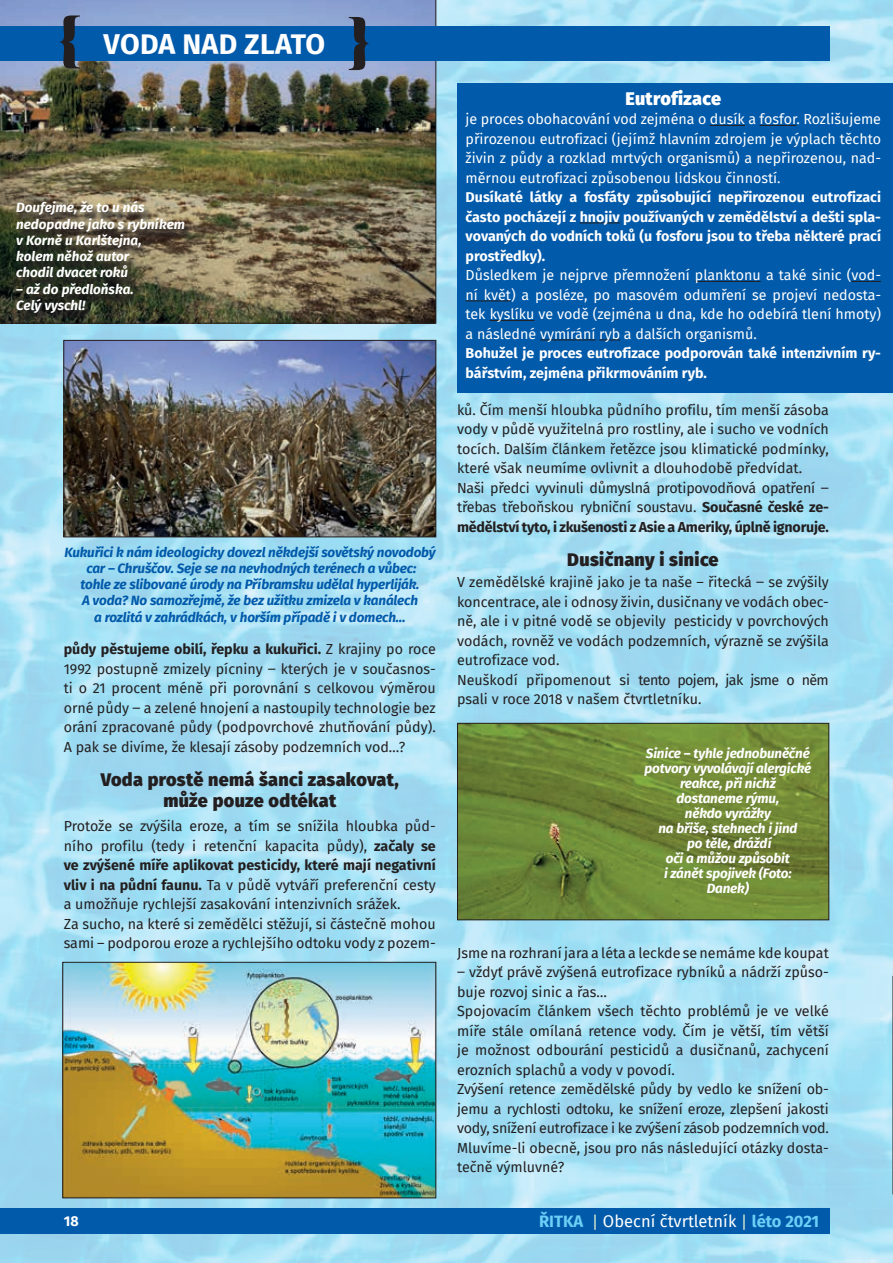
<style>
.page{position:relative;width:893px;height:1263px;background:#fff}
.page>*{position:absolute;margin:0;border:0;box-sizing:border-box;transform-origin:0 0}
.t1{font:700 28.5px "Fira Sans";letter-spacing:.01em;color:#fff}
.t2{font:900 18px/21.6px "Fira Sans";letter-spacing:.02em;color:#231f20;text-align:center}
.t3{font:900 18px "Fira Sans";letter-spacing:.02em;color:#fff}
.t4{font:16.5px "Fira Sans";color:#fff}
.t5{font:14.25px/19.5px "Fira Sans";color:#231f20}
.t6{font:14.25px/19.5px "Fira Sans";color:#fff;text-align:justify}
.t7{font:700 14.25px/19.5px "Fira Sans";color:#fff;text-align:justify}
.t8{font:italic 700 13.5px/15px "Fira Sans";letter-spacing:-.01em;color:#fff}
.t9{font:italic 700 13.5px/16.2px "Fira Sans";letter-spacing:-.01em;color:#015aaa;text-align:center}
.s1{font-weight:700}
.s2{font-weight:700;color:#6bcff6}
.s3{color:#d8e9d2}
</style>
<div class="page">
<img style="left:0;top:0;width:893px;height:1263px">
<div style="left:0;top:1208px;width:829px;height:25px;background:#015aaa"></div>
<img style="left:0;top:0;width:436px;height:323px">
<svg style="left:16px;top:204px;width:178px;height:120px;background:#4c4a37"></svg>
<div style="left:457px;top:84px;width:436px;height:309px;background:#015aaa"></div>
<hr style="left:710px;top:125px;width:35px;height:1px;background:#231f20">
<hr style="left:759px;top:125px;width:37px;height:1px;background:#231f20">
<hr style="left:580px;top:223px;width:40px;height:1px;background:#231f20">
<hr style="left:695px;top:281px;width:66px;height:1px;background:#231f20">
<hr style="left:851px;top:281px;width:30px;height:1px;background:#231f20">
<hr style="left:466px;top:301px;width:45px;height:1px;background:#231f20">
<hr style="left:490px;top:320px;width:44px;height:1px;background:#231f20">
<hr style="left:540px;top:340px;width:55px;height:1px;background:#231f20">
<svg style="left:599px;top:340px;width:21px;height:1px"></svg>
<img style="left:65px;top:342px;width:369px;height:193px">
<div style="left:63px;top:340px;width:373px;height:197px;border:1px solid #231f20"></div>
<img style="left:64px;top:964px;width:370px;height:232px">
<div style="left:62px;top:962px;width:374px;height:236px;border:1px solid #231f20"></div>
<img style="left:459px;top:725px;width:368px;height:193px">
<div style="left:457px;top:723px;width:372px;height:197px;border:1px solid #231f20"></div>
<div style="left:0;top:26px;width:829px;height:34px;background:#015aaa"></div>
<svg style="left:892px;top:976px;width:1px;height:218px"></svg>
<svg style="left:59px;top:15px;width:21px;height:54px"></svg>
<svg style="left:349px;top:16px;width:21px;height:54px"></svg>
<h1 class="t1" style="left:104px;top:20px;width:223px">VODA NAD ZLATO</h1>
<p class="t8" style="left:16px;top:199px;width:170px;line-height:16.2px">Doufejme, že to u nás nedopadne jako s rybníkem v Korně u Karlštejna,<br>kolem něhož autor<br>chodil dvacet roků</p>
<p class="t8" style="left:16px;top:280px;width:119px;line-height:16.2px">– až do předloňska.<br>Celý vyschl!</p>
<p class="t9" style="left:64px;top:543px;width:373px">Kukuřici k nám ideologicky dovezl někdejší sovětský novodobý car – Chruščov. Seje se na nevhodných terénech a vůbec:<br>tohle ze slibované úrody na Příbramsku udělal hyperliják.<br>A voda? No samozřejmě, že bez užitku zmizela v kanálech<br>a rozlitá v zahrádkách, v horším případě i v domech…</p>
<p class="t5" style="left:64px;top:639px;width:374px;text-align:justify"><span class="s1">půdy pěstujeme obilí, řepku a kukuřici.</span> Z krajiny po roce 1992 postupně zmizely pícniny ‒ kterých je v současnos&shy;ti o 21 procent méně při porovnání s celkovou výměrou orné půdy ‒ a zelené hnojení a nastoupily technologie bez orání zpracované půdy (podpovrchové zhutňování půdy).<br>A pak se divíme, že klesají zásoby podzemních vod…?</p>
<p class="t2" style="left:101px;top:767px;width:300px">Voda prostě nemá šanci zasakovat, může pouze odtékat</p>
<p class="t5" style="left:64px;top:816px;width:374px">Protože se zvýšila eroze, a tím se snížila hloubka půd&shy;ního profilu (tedy i retenční kapacita půdy), <span class="s1">začaly se ve zvýšené míře aplikovat pesticidy, které mají negativní vliv i na půdní faunu.</span> Ta v půdě vytváří preferenční cesty a umožňuje rychlejší zasakování intenzivních srážek.<br>Za sucho, na které si zemědělci stěžují, si částečně mohou sami – podporou eroze a rychlejšího odtoku vody z pozem-</p>
<p class="t3" style="left:626px;top:82px;width:97px">Eutrofizace</p>
<p class="t6" style="left:466px;top:109px;width:417px">je proces obohacování vod zejména o dusík a fosfor. Rozlišujeme přirozenou eutrofizaci (jejímž hlavním zdrojem je výplach těchto živin z půdy a rozklad mrtvých organismů) a nepřirozenou, nad&shy;měrnou eutrofizaci způsobenou lidskou činností.</p>
<p class="t7" style="left:466px;top:187px;width:417px">Dusíkaté látky a fosfáty způsobující nepřirozenou eutrofizaci často pocházejí z hnojiv používaných v zemědělství a dešti spla&shy;vovaných do vodních toků (u fosforu jsou to třeba některé prací prostředky).</p>
<p class="t6" style="left:466px;top:265px;width:417px">Důsledkem je nejprve přemnožení planktonu a také sinic (vod&shy;ní květ) a posléze, po masovém odumření se projeví nedosta&shy;tek kyslíku ve vodě (zejména u dna, kde ho odebírá tlení hmoty) a následné vymírání ryb a dalších organismů.</p>
<p class="t7" style="left:466px;top:343px;width:417px">Bohužel je proces eutrofizace podporován také intenzivním ry&shy;bářstvím, zejména přikrmováním ryb.</p>
<p class="t5" style="left:457px;top:400px;width:373px">ků. Čím menší hloubka půdního profilu, tím menší zásoba vody v půdě využitelná pro rostliny, ale i sucho ve vodních tocích. Dalším článkem řetězce jsou klimatické podmínky, které však neumíme ovlivnit a dlouhodobě předvídat.<br>Naši předci vyvinuli důmyslná protipovodňová opatření ‒ třebas třeboňskou rybniční soustavu. <span class="s1">Současné české ze&shy;mědělství tyto, i zkušenosti z Asie a Ameriky, úplně ignoruje.</span></p>
<p class="t2" style="left:567px;top:547px;width:153px">Dusičnany i sinice</p>
<p class="t5" style="left:457px;top:572px;width:373px">V zemědělské krajině jako je ta naše – řitecká ‒ se zvýšily koncentrace, ale i odnosy živin, dusičnany ve vodách obec&shy;ně, ale i v pitné vodě se objevily pesticidy v povrchových vodách, rovněž ve vodách podzemních, výrazně se zvýšila eutrofizace vod.<br>Neuškodí připomenout si tento pojem, jak jsme o něm psali v roce 2018 v našem čtvrtletníku.</p>
<p class="t8" style="left:644px;top:745px;width:168px;text-align:center">Sinice – tyhle jednobuněčné potvory vyvolávají alergické reakce, při nichž<br>dostaneme rýmu,<br>někdo vyrážky<br>na břiše, stehnech i jind<br>po těle, dráždí<br>oči a můžou způsobit<br>i zánět spojivek (Foto:<br>Danek)</p>
<p class="t5" style="left:457px;top:942px;width:373px">Jsme na rozhraní jara a léta a leckde se nemáme kde koupat ‒ vždyť právě zvýšená eutrofizace rybníků a nádrží způso&shy;buje rozvoj sinic a řas…<br>Spojovacím článkem všech těchto problémů je ve velké míře stále omílaná retence vody. Čím je větší, tím větší je možnost odbourání pesticidů a dusičnanů, zachycení erozních splachů a vody v povodí.<br>Zvýšení retence zemědělské půdy by vedlo ke snížení ob&shy;jemu a rychlosti odtoku, ke snížení eroze, zlepšení jakosti vody, snížení eutrofizace i ke zvýšení zásob podzemních vod.<br>Mluvíme-li obecně, jsou pro nás následující otázky dosta&shy;tečně výmluvné?</p>
<p class="t7" style="left:64px;top:1210px;width:16px">18</p>
<p class="t4" style="left:539px;top:1208px;width:282px"><span class="s2">ŘITKA</span> <span class="s3">|</span> Obecní čtvrtletník <span class="s3">|</span> <span class="s2">léto 2021</span></p>
</div>
